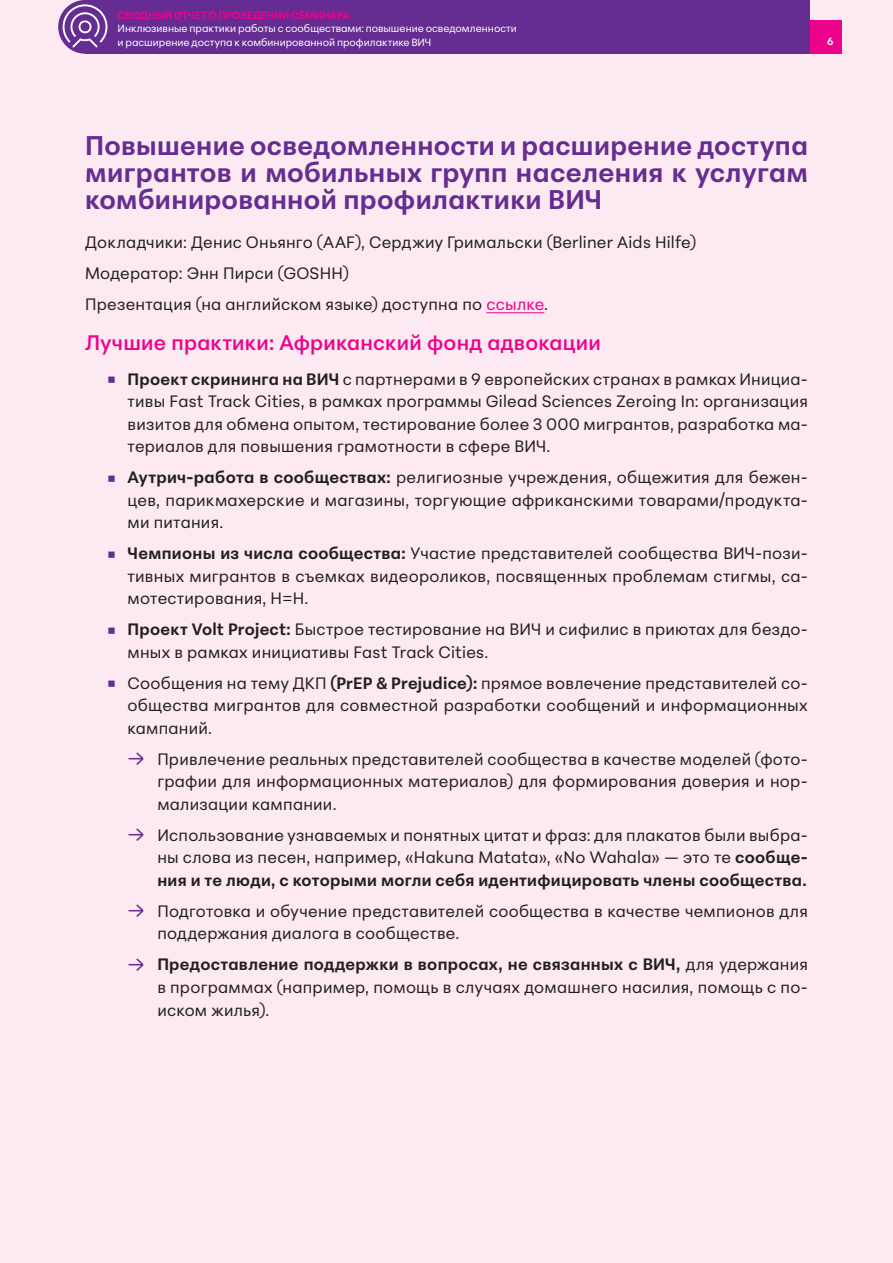
<style>
.page{position:relative;width:893px;height:1263px;background:#fce9f1}
.page>*{position:absolute;margin:0;border:0;box-sizing:border-box;transform-origin:0 0}
.t1{font:700 27px/27px "Peridot PE";letter-spacing:.015em;color:#652d91;text-align:justify}
.t2{font:600 21px "Peridot PE";letter-spacing:.015em;color:#ed028c}
.t3{font:16.5px/22.5px "Peridot PE";letter-spacing:.015em;color:#231f20;text-align:justify}
.t4{font:10.5px/13.5px "Peridot PE";color:#fff}
.t5{font:700 10.5px "Peridot PE";letter-spacing:-.005em;color:#ed028c}
.t6{font:700 10.5px "Peridot PE";color:#fff}
.s1{color:#ed028c}
.s2{font-weight:900;font-size:21px;color:#652d91}
.s3{font-weight:700}
.s4{font-size:21px;color:#652d91}
</style>
<div class="page">
<div style="left:719px;top:20px;width:123px;height:34px;background:#ed028c"></div>
<div style="left:85px;top:0;width:724px;height:54px;background:#652d91"></div>
<div style="left:58px;top:0;width:54px;height:54px;background:#652d91;border-radius:50%"></div>
<svg style="left:63px;top:4px;width:44px;height:44px"></svg>
<hr style="left:486px;top:312px;width:58px;height:1px;background:#ed028c">
<p class="t5" style="left:118px;top:6px;width:234px">СВОДНЫЙ ОТЧЕТ О ПРОВЕДЕНИИ СЕМИНАРА</p>
<p class="t4" style="left:118px;top:21px;width:401px">Инклюзивные практики работы с сообществами: повышение осведомленности и расширение доступа к комбинированной профилактике ВИЧ</p>
<p class="t6" style="left:827px;top:33px;width:8px">6</p>
<h1 class="t1" style="left:85px;top:129px;width:724px">Повышение осведомленности и расширение доступа мигрантов и мобильных групп населения к услугам комбинированной профилактики ВИЧ</h1>
<p class="t3" style="left:85px;top:225px;width:613px;line-height:31px;text-align:left">Докладчики: Денис Оньянго (AAF), Серджиу Гримальски (Berliner Aids Hilfe)<br>Модератор: Энн Пирси (GOSHH)<br>Презентация (на английском языке) доступна по <span class="s1">ссылке</span>.</p>
<p class="t2" style="left:85px;top:325px;width:517px">Лучшие практики: Африканский фонд адвокации</p>
<p class="t3" style="left:128px;top:366px;width:682px;text-indent:-21px"><span class="s2">•</span> <span class="s3">Проект скрининга на ВИЧ</span> с партнерами в 9 европейских странах в рамках Инициа&shy;тивы Fast Track Cities, в рамках программы Gilead Sciences Zeroing In: организация визитов для обмена опытом, тестирование более 3 000 мигрантов, разработка ма&shy;териалов для повышения грамотности в сфере ВИЧ.</p>
<p class="t3" style="left:128px;top:465px;width:682px;text-indent:-21px"><span class="s2">•</span> <span class="s3">Аутрич-работа в сообществах:</span> религиозные учреждения, общежития для бежен&shy;цев, парикмахерские и магазины, торгующие африканскими товарами/продукта&shy;ми питания.</p>
<p class="t3" style="left:128px;top:541px;width:682px;text-indent:-21px"><span class="s2">•</span> <span class="s3">Чемпионы из числа сообщества:</span> Участие представителей сообщества ВИЧ-пози&shy;тивных мигрантов в съемках видеороликов, посвященных проблемам стигмы, са&shy;мотестирования, Н=Н.</p>
<p class="t3" style="left:128px;top:617px;width:682px;text-indent:-21px"><span class="s2">•</span> <span class="s3">Проект Volt Project:</span> Быстрое тестирование на ВИЧ и сифилис в приютах для бездо&shy;мных в рамках инициативы Fast Track Cities.</p>
<p class="t3" style="left:128px;top:670px;width:682px;text-indent:-21px"><span class="s2">•</span> Сообщения на тему ДКП <span class="s3">(PrEP &amp; Prejudice):</span> прямое вовлечение представителей со&shy;общества мигрантов для совместной разработки сообщений и информационных кампаний.</p>
<p class="t3" style="left:157px;top:746px;width:652px;text-indent:-30px"><span class="s4">→</span> Привлечение реальных представителей сообщества в качестве моделей (фото&shy;графии для информационных материалов) для формирования доверия и нор&shy;мализации кампании.</p>
<p class="t3" style="left:157px;top:822px;width:652px;text-indent:-30px"><span class="s4">→</span> Использование узнаваемых и понятных цитат и фраз: для плакатов были выбра&shy;ны слова из песен, например, «Hakuna Matata», «No Wahala» — это те <span class="s3">сообще&shy;ния и те люди, с которыми могли себя идентифицировать члены сообщества.</span></p>
<p class="t3" style="left:157px;top:898px;width:652px;text-indent:-30px"><span class="s4">→</span> Подготовка и обучение представителей сообщества в качестве чемпионов для поддержания диалога в сообществе.</p>
<p class="t3" style="left:157px;top:952px;width:652px;text-indent:-30px"><span class="s4">→</span> <span class="s3">Предоставление поддержки в вопросах, не связанных с ВИЧ,</span> для удержания в программах (например, помощь в случаях домашнего насилия, помощь с по&shy;иском жилья).</p>
</div>
